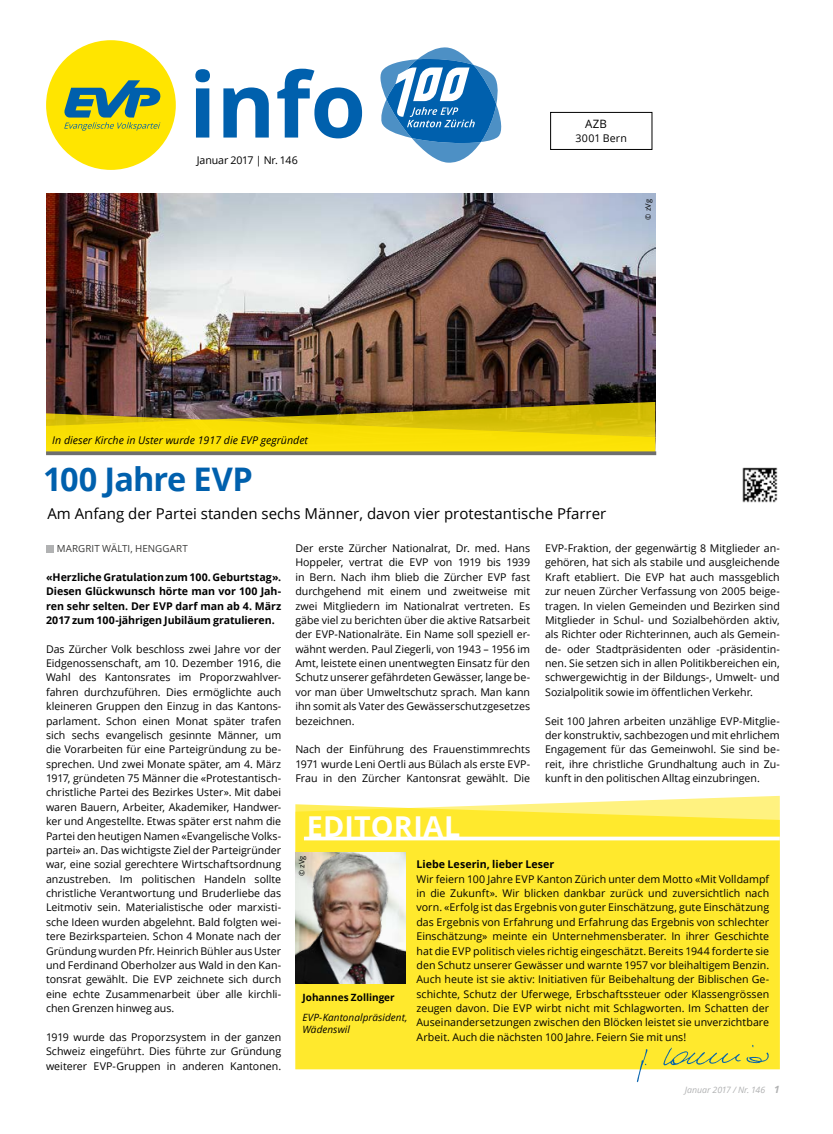
<style>
.page{position:relative;width:833px;height:1134px;background:#fff}
.page>*{position:absolute;margin:0;border:0;box-sizing:border-box;transform-origin:0 0}
.t1{font:700 90px "Open Sans";color:#0060ad}
.t2{font:700 32.5px "Open Sans";letter-spacing:-.03em;color:#0060ad}
.t3{font:700 28.75px "Open Sans";letter-spacing:.01em;color:#fff}
.t4{font:15px "Open Sans";color:#000}
.t5{font:11.5px "Open Sans";color:#000}
.t6{font:10.62px/14.4px "Open Sans";color:#000;text-align:justify}
.t7{font:700 10.62px/14.4px "Open Sans";letter-spacing:-.005em;color:#000;text-align:justify}
.t8{font:italic 10.62px "Open Sans";color:#000}
.t9{font:italic 10px/12.5px "Open Sans";letter-spacing:.005em;color:#000}
.t10{font:700 10px "Open Sans";color:#000}
.t11{font:9.75px "Open Sans";letter-spacing:.015em;color:#3a3a39}
.t12{font:italic 8.75px "Open Sans";letter-spacing:-.005em;color:#b1b2b3}
.t13{font:7.5px "Open Sans";letter-spacing:.02em;color:#000}
.s1{font-weight:700;font-size:10px}
</style>
<div class="page">
<img style="left:46px;top:193px;width:609px;height:209px">
<div style="left:46px;top:545px;width:7px;height:7px;background:#b1b2b3"></div>
<svg style="left:533px;top:796px;width:247px;height:8px"></svg>
<div style="left:295px;top:804px;width:485px;height:265px;background:#ffe92d"></div>
<hr style="left:304px;top:837px;width:476px;height:3px;background:#fff">
<img style="left:295px;top:852px;width:111px;height:131px">
<svg style="left:46px;top:402px;width:609px;height:49px;background:#c8b10e"></svg>
<svg style="left:46px;top:451px;width:610px;height:4px;background:#7c7a64"></svg>
<img style="left:637px;top:1044px;width:132px;height:38px">
<div style="left:550px;top:112px;width:102px;height:38px;border:1px solid #000"></div>
<img style="left:742px;top:467px;width:35px;height:36px">
<div style="left:46px;top:40px;width:130px;height:130px;background:#ffe500;border-radius:50%"></div>
<svg style="left:64px;top:80px;width:97px;height:51px"></svg>
<svg style="left:380px;top:47px;width:121px;height:116px"></svg>
<h1 class="t1" style="left:189px;top:41px;width:179px">info</h1>
<p class="t6" style="left:197px;top:152px;width:102px">Januar 2017 | Nr. 146</p>
<p class="t5" style="left:585px;top:116px;width:23px">AZB</p>
<p class="t6" style="left:575px;top:131px;width:53px">3001 Bern</p>
<p class="t13" style="left:643px;top:220px;width:22px;rotate:-90deg">© zVg</p>
<p class="t8" style="left:52px;top:433px;width:257px">In dieser Kirche in Uster wurde 1917 die EVP gegründet</p>
<h2 class="t2" style="left:43px;top:456px;width:211px">100 Jahre EVP</h2>
<h3 class="t4" style="left:47px;top:503px;width:560px">Am Anfang der Partei standen sechs Männer, davon vier protestantische Pfarrer</h3>
<p class="t11" style="left:57px;top:542px;width:133px">MARGRIT WÄLTI, HENGGART</p>
<p class="t7" style="left:46px;top:569px;width:237px">«Herzliche Gratulation zum 100. Geburtstag».<br>Diesen Glückwunsch hörte man vor 100 Jah&shy;ren sehr selten. Der EVP darf man ab 4. März 2017 zum 100-jährigen Jubiläum gratulieren.</p>
<p class="t6" style="left:46px;top:641px;width:237px">Das Zürcher Volk beschloss zwei Jahre vor der Eidgenossenschaft, am 10. Dezember 1916, die Wahl des Kantonsrates im Proporzwahlver&shy;fahren durchzuführen. Dies ermöglichte auch kleineren Gruppen den Einzug in das Kantons&shy;parlament. Schon einen Monat später trafen sich sechs evangelisch gesinnte Männer, um die Vorarbeiten für eine Parteigründung zu be&shy;sprechen. Und zwei Monate später, am 4. März 1917, gründeten 75 Männer die «Protestantisch&shy;christliche Partei des Bezirkes Uster». Mit dabei waren Bauern, Arbeiter, Akademiker, Handwer&shy;ker und Angestellte. Etwas später erst nahm die Partei den heutigen Namen «Evangelische Volks&shy;partei» an. Das wichtigste Ziel der Parteigründer war, eine sozial gerechtere Wirtschaftsordnung anzustreben. Im politischen Handeln sollte christliche Verantwortung und Bruderliebe das Leitmotiv sein. Materialistische oder marxisti&shy;sche Ideen wurden abgelehnt. Bald folgten wei&shy;tere Bezirksparteien. Schon 4 Monate nach der Gründung wurden Pfr. Heinrich Bühler aus Uster und Ferdinand Oberholzer aus Wald in den Kan&shy;tonsrat gewählt. Die EVP zeichnete sich durch eine echte Zusammenarbeit über alle kirchli&shy;chen Grenzen hinweg aus.</p>
<p class="t6" style="left:46px;top:1029px;width:237px">1919 wurde das Proporzsystem in der ganzen Schweiz eingeführt. Dies führte zur Gründung weiterer EVP-Gruppen in anderen Kantonen.</p>
<p class="t6" style="left:295px;top:541px;width:236px">Der erste Zürcher Nationalrat, Dr. med. Hans Hoppeler, vertrat die EVP von 1919 bis 1939 in Bern. Nach ihm blieb die Zürcher EVP fast durchgehend mit einem und zweitweise mit zwei Mitgliedern im Nationalrat vertreten. Es gäbe viel zu berichten über die aktive Ratsarbeit der EVP-Nationalräte. Ein Name soll speziell er&shy;wähnt werden. Paul Ziegerli, von 1943 – 1956 im Amt, leistete einen unentwegten Einsatz für den Schutz unserer gefährdeten Gewässer, lange be&shy;vor man über Umweltschutz sprach. Man kann ihn somit als Vater des Gewässerschutzgesetzes bezeichnen.</p>
<p class="t6" style="left:295px;top:742px;width:236px">Nach der Einführung des Frauenstimmrechts 1971 wurde Leni Oertli aus Bülach als erste EVP-Frau in den Zürcher Kantonsrat gewählt. Die</p>
<p class="t6" style="left:545px;top:541px;width:236px">EVP-Fraktion, der gegenwärtig 8 Mitglieder an&shy;gehören, hat sich als stabile und ausgleichende Kraft etabliert. Die EVP hat auch massgeblich zur neuen Zürcher Verfassung von 2005 beige&shy;tragen. In vielen Gemeinden und Bezirken sind Mitglieder in Schul- und Sozialbehörden aktiv, als Richter oder Richterinnen, auch als Gemein&shy;de- oder Stadtpräsidenten oder -präsidentin&shy;nen. Sie setzen sich in allen Politikbereichen ein, schwergewichtig in der Bildungs-, Umwelt- und Sozialpolitik sowie im öffentlichen Verkehr.</p>
<p class="t6" style="left:545px;top:713px;width:236px">Seit 100 Jahren arbeiten unzählige EVP-Mitglie&shy;der konstruktiv, sachbezogen und mit ehrlichem Engagement für das Gemeinwohl. Sie sind be&shy;reit, ihre christliche Grundhaltung auch in Zu&shy;kunft in den politischen Alltag einzubringen.</p>
<h3 class="t3" style="left:307px;top:806px;width:155px">EDITORIAL</h3>
<p class="t7" style="left:416px;top:857px;width:139px">Liebe Leserin, lieber Leser</p>
<p class="t6" style="left:416px;top:871px;width:354px">Wir feiern 100 Jahre EVP Kanton Zürich unter dem Motto «Mit Volldampf in die Zukunft». Wir blicken dankbar zurück und zuversichtlich nach vorn. «Erfolg ist das Ergebnis von guter Einschätzung, gute Einschätzung das Ergebnis von Erfahrung und Erfahrung das Ergebnis von schlechter Einschätzung» meinte ein Unternehmensberater. In ihrer Geschichte hat die EVP politisch vieles richtig eingeschätzt. Bereits 1944 forderte sie den Schutz unserer Gewässer und warnte 1957 vor bleihaltigem Benzin.<br>Auch heute ist sie aktiv: Initiativen für Beibehaltung der Biblischen Ge&shy;schichte, Schutz der Uferwege, Erbschaftssteuer oder Klassengrössen zeugen davon. Die EVP wirbt nicht mit Schlagworten. Im Schatten der Auseinandersetzungen zwischen den Blöcken leistet sie unverzichtbare Arbeit. Auch die nächsten 100 Jahre. Feiern Sie mit uns!</p>
<p class="t13" style="left:297px;top:876px;width:22px;rotate:-90deg">© zVg</p>
<p class="t10" style="left:302px;top:991px;width:94px">Johannes Zollinger</p>
<p class="t9" style="left:302px;top:1011px;width:107px">EVP-Kantonalpräsident,<br>Wädenswil</p>
<p class="t12" style="left:685px;top:1084px;width:96px">Januar 2017 / Nr. 146 <span class="s1">1</span></p>
</div>
